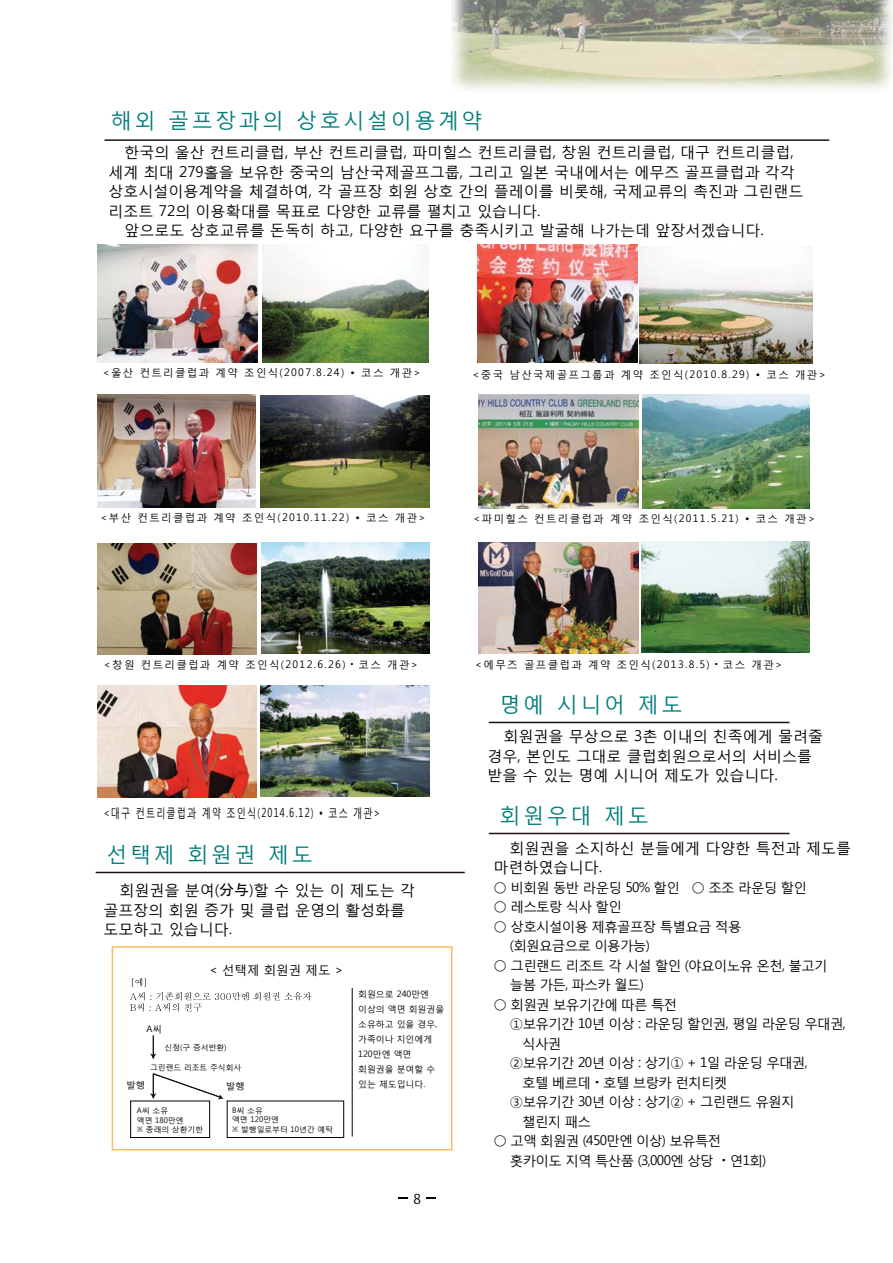
<style>
.page{position:relative;width:893px;height:1263px;background:#fff}
.page>*{position:absolute;margin:0;border:0;box-sizing:border-box;transform-origin:0 0}
.t1{font:21px "Malgun Gothic";letter-spacing:.125em;color:#007d7b}
.t2{font:15px/19.5px "Malgun Gothic";color:#010202}
.t3{font:13.5px/19.5px "Malgun Gothic";letter-spacing:-.05em;color:#010202}
.t4{font:13.5px "Koz Go Pro Regular 90 msp RKSJ H";color:#010202}
.t5{font:12.6px "Malgun Gothic";letter-spacing:.125em;color:#010202;scale:.73 1}
.t6{font:12.45px "Malgun Gothic";color:#010202}
.t7{font:10.5px "Malgun Gothic";letter-spacing:.125em;color:#010202}
.t8{font:9.3px "Malgun Gothic";color:#010202}
.t9{font:8.85px/15px "Malgun Gothic";color:#010202}
.t10{font:7.8px/9.3px "Malgun Gothic";color:#010202}
.s1{font-family:"Koz Go Pro Regular 90 msp RKSJ H"}
.s2{font-family:"MS Gothic"}
</style>
<div class="page">
<img style="left:260px;top:686px;width:170px;height:111px">
<img style="left:451px;top:0;width:442px;height:91px">
<img style="left:640px;top:246px;width:173px;height:117px">
<img style="left:97px;top:244px;width:160px;height:119px">
<img style="left:477px;top:244px;width:160px;height:119px">
<img style="left:478px;top:395px;width:160px;height:113px">
<img style="left:97px;top:395px;width:158px;height:113px">
<img style="left:263px;top:244px;width:166px;height:118px">
<img style="left:260px;top:395px;width:169px;height:113px">
<img style="left:642px;top:395px;width:167px;height:113px">
<img style="left:98px;top:543px;width:159px;height:112px">
<img style="left:262px;top:543px;width:167px;height:110px">
<img style="left:479px;top:543px;width:160px;height:110px">
<img style="left:642px;top:542px;width:167px;height:110px">
<img style="left:98px;top:686px;width:159px;height:111px">
<hr style="left:105px;top:139px;width:724px;height:2px;background:#1e120e">
<hr style="left:96px;top:872px;width:369px;height:1px;background:#1e120e">
<hr style="left:489px;top:833px;width:300px;height:1px;background:#1e120e">
<hr style="left:489px;top:722px;width:300px;height:1px;background:#1e120e">
<div style="left:112px;top:946px;width:340px;height:205px;border:2px solid #fdbc60"></div>
<svg style="left:130px;top:978px;width:223px;height:160px"></svg>
<h1 class="t1" style="left:111px;top:104px;width:373px">해외 골프장과의 상호시설이용계약</h1>
<p class="t2" style="left:124px;top:141px;width:671px">한국의 울산 컨트리클럽, 부산 컨트리클럽, 파미힐스 컨트리클럽, 창원 컨트리클럽, 대구 컨트리클럽,</p>
<p class="t2" style="left:109px;top:160px;width:688px">세계 최대 279홀을 보유한 중국의 남산국제골프그룹, 그리고 일본 국내에서는 에무즈 골프클럽과 각각</p>
<p class="t2" style="left:109px;top:180px;width:696px">상호시설이용계약을 체결하여, 각 골프장 회원 상호 간의 플레이를 비롯해, 국제교류의 촉진과 그린랜드</p>
<p class="t2" style="left:109px;top:199px;width:433px">리조트 72의 이용확대를 목표로 다양한 교류를 펼치고 있습니다.</p>
<p class="t2" style="left:124px;top:219px;width:641px">앞으로도 상호교류를 돈독히 하고, 다양한 요구를 충족시키고 발굴해 나가는데 앞장서겠습니다.</p>
<p class="t7" style="left:102px;top:365px;width:320px">&lt;울산 컨트리클럽과 계약 조인식(2007.8.24) • 코스 개관&gt;</p>
<p class="t7" style="left:472px;top:366px;width:355px">&lt;중국 남산국제골프그룹과 계약 조인식(2010.8.29) • 코스 개관&gt;</p>
<p class="t7" style="left:100px;top:509px;width:327px">&lt;부산 컨트리클럽과 계약 조인식(2010.11.22) • 코스 개관&gt;</p>
<p class="t7" style="left:473px;top:511px;width:344px">&lt;파미힐스 컨트리클럽과 계약 조인식(2011.5.21) • 코스 개관&gt;</p>
<p class="t7" style="left:104px;top:657px;width:316px">&lt;창원 컨트리클럽과 계약 조인식(2012.6.26)<span class="s1">・</span>코스 개관&gt;</p>
<p class="t7" style="left:475px;top:657px;width:309px">&lt;에무즈 골프클럽과 계약 조인식(2013.8.5)<span class="s1">・</span>코스 개관&gt;</p>
<h1 class="t1" style="left:499px;top:688px;width:184px">명예 시니어 제도</h1>
<p class="t5" style="left:103px;top:803px;width:381px">&lt;대구 컨트리클럽과 계약 조인식(2014.6.12) • 코스 개관&gt;</p>
<h1 class="t1" style="left:106px;top:838px;width:208px">선택제 회원권 제도</h1>
<p class="t2" style="left:104px;top:879px;width:313px;text-indent:16px">회원권을 분여(<span class="s2">分与</span>)할 수 있는 이 제도는 각 골프장의 회원 증가 및 클럽 운영의 활성화를 도모하고 있습니다.</p>
<p class="t8" style="left:147px;top:1022px;width:17px">A씨</p>
<p class="t6" style="left:209px;top:961px;width:136px">&lt; 선택제 회원권 제도 &gt;</p>
<p class="t10" style="left:165px;top:1042px;width:64px">신청(구 증서반환)</p>
<p class="t10" style="left:150px;top:1062px;width:93px">그린랜드 리조트 주식회사</p>
<p class="t8" style="left:127px;top:1078px;width:20px">발행</p>
<p class="t8" style="left:226px;top:1079px;width:20px">발행</p>
<p class="t10" style="left:137px;top:1105px;width:68px">A씨 소유<br>액면 180만엔<br>※ 종래의 상환기한</p>
<p class="t10" style="left:232px;top:1105px;width:102px">B씨 소유<br>액면 120만엔<br>※ 발행일로부터 10년간 예탁</p>
<p class="t9" style="left:358px;top:986px;width:87px">회원으로 240만엔 이상의 액면 회원권을 소유하고 있을 경우, 가족이나 지인에게<br>120만엔 액면 회원권을 분여할 수 있는 제도입니다.</p>
<p class="t4" style="left:413px;top:1194px;width:9px">8</p>
<p class="t2" style="left:488px;top:725px;width:337px;text-indent:16px">회원권을 무상으로 3촌 이내의 친족에게 물려줄 경우, 본인도 그대로 클럽회원으로서의 서비스를 받을 수 있는 명예 시니어 제도가 있습니다.</p>
<h1 class="t1" style="left:499px;top:799px;width:151px">회원우대 제도</h1>
<p class="t2" style="left:494px;top:837px;width:359px;text-indent:16px">회원권을 소지하신 분들에게 다양한 특전과 제도를 마련하였습니다.</p>
<p class="t3" style="left:494px;top:876px;width:315px">○ 비회원 동반 라운딩 50% 할인 ○ 조조 라운딩 할인</p>
<p class="t3" style="left:494px;top:896px;width:130px">○ 레스토랑 식사 할인</p>
<p class="t3" style="left:510px;top:915px;width:233px;text-indent:-16px">○ 상호시설이용 제휴골프장 특별요금 적용 (회원요금으로 이용가능)</p>
<p class="t3" style="left:510px;top:954px;width:319px;text-indent:-16px">○ 그린랜드 리조트 각 시설 할인 (야요이노유 온천, 불고기 늘봄 가든, 파스카 월드)</p>
<p class="t3" style="left:494px;top:993px;width:185px">○ 회원권 보유기간에 따른 특전</p>
<p class="t3" style="left:510px;top:1013px;width:337px">①보유기간 10년 이상 : 라운딩 할인권, 평일 라운딩 우대권,</p>
<p class="t3" style="left:522px;top:1032px;width:41px">식사권</p>
<p class="t3" style="left:510px;top:1052px;width:299px">②보유기간 20년 이상 : 상기① + 1일 라운딩 우대권,</p>
<p class="t3" style="left:522px;top:1071px;width:207px">호텔 베르데<span class="s2">・</span>호텔 브랑카 런치티켓</p>
<p class="t3" style="left:510px;top:1091px;width:286px">③보유기간 30년 이상 : 상기② + 그린랜드 유원지</p>
<p class="t3" style="left:522px;top:1110px;width:70px">챌린지 패스</p>
<p class="t3" style="left:510px;top:1130px;width:258px;text-indent:-16px">○ 고액 회원권 (450만엔 이상) 보유특전 홋카이도 지역 특산품 (3,000엔 상당 <span class="s2">・</span>연1회)</p>
</div>
